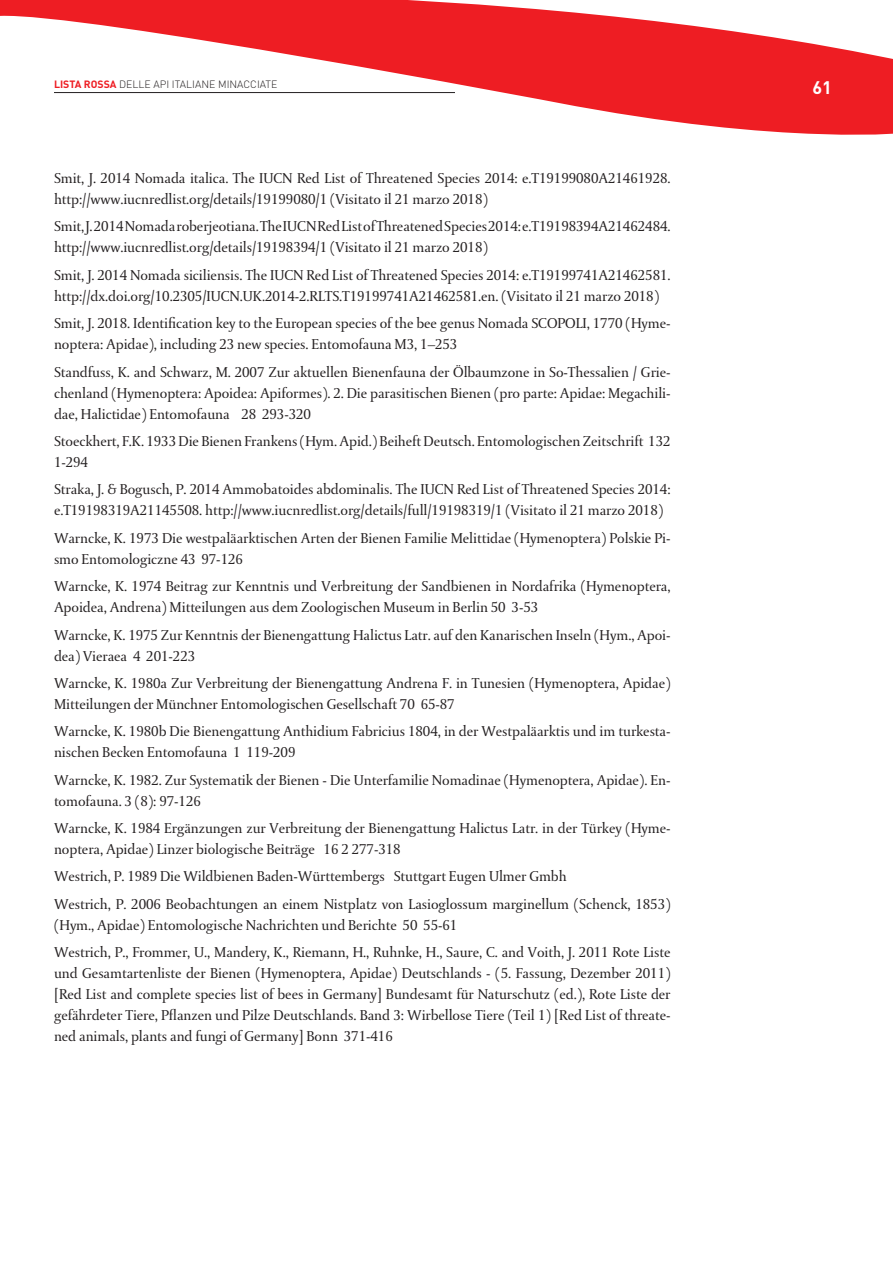
<style>
.page{position:relative;width:893px;height:1263px;background:#fff}
.page>*{position:absolute;margin:0;border:0;box-sizing:border-box;transform-origin:0 0}
.t1{font:700 18px "DIN";color:#fff}
.t2{font:15px/21px "DTL Paradox T";letter-spacing:-.005em;color:#231f20}
.t3{font:300 10.5px "DIN";color:#231f20}
.s1{font-weight:700;color:#ee1d23}
</style>
<div class="page">
<svg style="left:0;top:0;width:893px;height:135px;fill:#ee1d23"></svg>
<hr style="left:54px;top:92px;width:401px;height:1px;background:#231f20">
<p class="t3" style="left:54px;top:78px;width:225px"><span class="s1">LISTA ROSSA</span> DELLE API ITALIANE MINACCIATE</p>
<p class="t1" style="left:812px;top:76px;width:21px">61</p>
<p class="t2" style="left:54px;top:168px;width:618px">Smit, J. 2014 Nomada italica. The IUCN Red List of Threatened Species 2014: e.T19199080A21461928. http://www.iucnredlist.org/details/19199080/1 (Visitato il 21 marzo 2018)</p>
<p class="t2" style="left:54px;top:216px;width:618px">Smit, J. 2014 Nomada roberjeotiana. The IUCN Red List of Threatened Species 2014: e.T19198394A21462484. http://www.iucnredlist.org/details/19198394/1 (Visitato il 21 marzo 2018)</p>
<p class="t2" style="left:54px;top:265px;width:618px">Smit, J. 2014 Nomada siciliensis. The IUCN Red List of Threatened Species 2014: e.T19199741A21462581. http://dx.doi.org/10.2305/IUCN.UK.2014-2.RLTS.T19199741A21462581.en. (Visitato il 21 marzo 2018)</p>
<p class="t2" style="left:54px;top:313px;width:618px">Smit, J. 2018. Identification key to the European species of the bee genus Nomada SCOPOLI, 1770 (Hyme&shy;noptera: Apidae), including 23 new species. Entomofauna M3, 1–253</p>
<p class="t2" style="left:54px;top:361px;width:618px;text-align:justify">Standfuss, K. and Schwarz, M. 2007 Zur aktuellen Bienenfauna der Ölbaumzone in So-Thessalien / Grie&shy;chenland (Hymenoptera: Apoidea: Apiformes). 2. Die parasitischen Bienen (pro parte: Apidae: Megachili&shy;dae, Halictidae) Entomofauna 28 293-320</p>
<p class="t2" style="left:54px;top:431px;width:618px">Stoeckhert, F.K. 1933 Die Bienen Frankens (Hym. Apid.) Beiheft Deutsch. Entomologischen Zeitschrift 132<br>1-294</p>
<p class="t2" style="left:54px;top:479px;width:618px">Straka, J. &amp; Bogusch, P. 2014 Ammobatoides abdominalis. The IUCN Red List of Threatened Species 2014: e.T19198319A21145508. http://www.iucnredlist.org/details/full/19198319/1 (Visitato il 21 marzo 2018)</p>
<p class="t2" style="left:54px;top:527px;width:618px">Warncke, K. 1973 Die westpaläarktischen Arten der Bienen Familie Melittidae (Hymenoptera) Polskie Pi&shy;smo Entomologiczne 43 97-126</p>
<p class="t2" style="left:54px;top:576px;width:618px">Warncke, K. 1974 Beitrag zur Kenntnis und Verbreitung der Sandbienen in Nordafrika (Hymenoptera,<br>Apoidea, Andrena) Mitteilungen aus dem Zoologischen Museum in Berlin 50 3-53</p>
<p class="t2" style="left:54px;top:624px;width:618px">Warncke, K. 1975 Zur Kenntnis der Bienengattung Halictus Latr. auf den Kanarischen Inseln (Hym., Apoi&shy;dea) Vieraea 4 201-223</p>
<p class="t2" style="left:54px;top:673px;width:618px">Warncke, K. 1980a Zur Verbreitung der Bienengattung Andrena F. in Tunesien (Hymenoptera, Apidae)<br>Mitteilungen der Münchner Entomologischen Gesellschaft 70 65-87</p>
<p class="t2" style="left:54px;top:721px;width:618px">Warncke, K. 1980b Die Bienengattung Anthidium Fabricius 1804, in der Westpaläarktis und im turkesta&shy;nischen Becken Entomofauna 1 119-209</p>
<p class="t2" style="left:54px;top:769px;width:618px">Warncke, K. 1982. Zur Systematik der Bienen - Die Unterfamilie Nomadinae (Hymenoptera, Apidae). En&shy;tomofauna. 3 (8): 97-126</p>
<p class="t2" style="left:54px;top:818px;width:618px">Warncke, K. 1984 Ergänzungen zur Verbreitung der Bienengattung Halictus Latr. in der Türkey (Hyme&shy;noptera, Apidae) Linzer biologische Beiträge 16 2 277-318</p>
<p class="t2" style="left:54px;top:863px;width:618px;line-height:27.3px">Westrich, P. 1989 Die Wildbienen Baden-Württembergs Stuttgart Eugen Ulmer Gmbh<br>Westrich, P. 2006 Beobachtungen an einem Nistplatz von Lasioglossum marginellum (Schenck, 1853)</p>
<p class="t2" style="left:54px;top:911px;width:618px;line-height:27.3px">(Hym., Apidae) Entomologische Nachrichten und Berichte 50 55-61<br>Westrich, P., Frommer, U., Mandery, K., Riemann, H., Ruhnke, H., Saure, C. and Voith, J. 2011 Rote Liste</p>
<p class="t2" style="left:54px;top:963px;width:618px;text-align:justify">und Gesamtartenliste der Bienen (Hymenoptera, Apidae) Deutschlands - (5. Fassung, Dezember 2011) [Red List and complete species list of bees in Germany] Bundesamt für Naturschutz (ed.), Rote Liste der gefährdeter Tiere, Pflanzen und Pilze Deutschlands. Band 3: Wirbellose Tiere (Teil 1) [Red List of threate&shy;ned animals, plants and fungi of Germany] Bonn 371-416</p>
</div>
